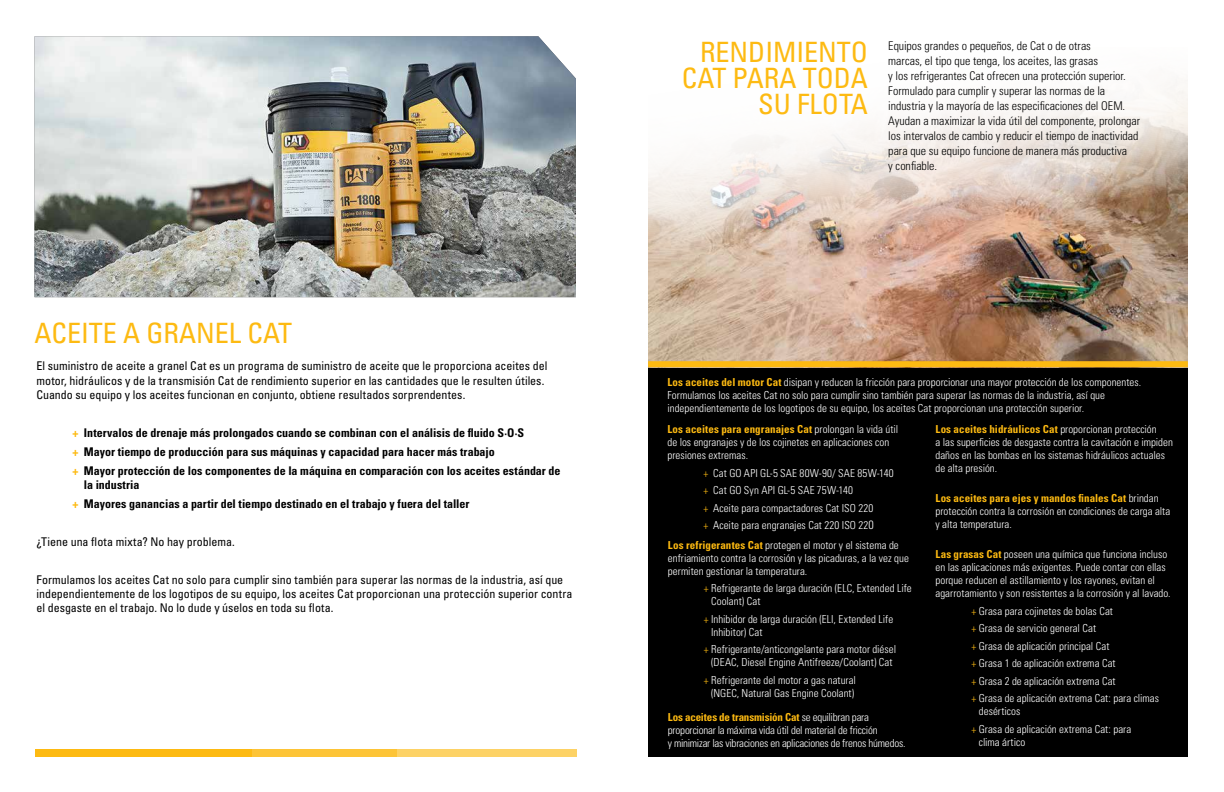
<style>
.page{position:relative;width:1224px;height:792px;background:#fff}
.page>*{position:absolute;margin:0;border:0;box-sizing:border-box;transform-origin:0 0}
.t1{font:condensed 28px/26px "Univers LT Std";color:#fdba12;text-align:right}
.t2{font:condensed 12px/14.4px "Univers LT Std";color:#000}
.t3{font:300 condensed 12px/15px "Univers LT Std";color:#000}
.t4{font:700 condensed 12px/18.9px "Univers LT Std";color:#000}
.t5{font:300 condensed 11px/13px "Univers LT Std";color:#fff}
.t6{font:300 condensed 11px/13px "Univers LT Std";letter-spacing:-.02em;color:#fff}
.s1{color:#fdba12}
.s2{font-weight:700;color:#fdba12}
.s3{font-size:12px}
</style>
<div class="page">
<div style="left:35px;top:750px;width:217px;height:7px;background:#fdba12"></div>
<div style="left:252px;top:750px;width:145px;height:7px;background:#fdc436"></div>
<div style="left:397px;top:750px;width:180px;height:7px;background:#fdd265"></div>
<img style="left:34px;top:36px;width:542px;height:261px">
<div style="left:648px;top:367px;width:540px;height:390px;background:#000"></div>
<img style="left:648px;top:79px;width:540px;height:282px">
<div style="left:648px;top:361px;width:540px;height:6px;background:#fdba12"></div>
<h1 class="t1" style="left:34px;top:320px;width:259px">ACEITE A GRANEL CAT</h1>
<p class="t2" style="left:36px;top:359px;width:512px">El suministro de aceite a granel Cat es un programa de suministro de aceite que le proporciona aceites del motor, hidráulicos y de la transmisión Cat de rendimiento superior en las cantidades que le resulten útiles.<br>Cuando su equipo y los aceites funcionan en conjunto, obtiene resultados sorprendentes.</p>
<p class="t4" style="left:72px;top:423px;width:490px"><span class="s1">+</span> Intervalos de drenaje más prolongados cuando se combinan con el análisis de fluido S·O·S<br><span class="s1">+</span> Mayor tiempo de producción para sus máquinas y capacidad para hacer más trabajo<br><span class="s1">+</span> Mayor protección de los componentes de la máquina en comparación con los aceites estándar de</p>
<p class="t4" style="left:72px;top:475px;width:399px;text-indent:11px">la industria<br><span class="s1">+</span> Mayores ganancias a partir del tiempo destinado en el trabajo y fuera del taller</p>
<p class="t2" style="left:36px;top:534px;width:200px">¿Tiene una flota mixta? No hay problema.</p>
<p class="t2" style="left:36px;top:572px;width:537px">Formulamos los aceites Cat no solo para cumplir sino también para superar las normas de la industria, así que independientemente de los logotipos de su equipo, los aceites Cat proporcionan una protección superior contra el desgaste en el trabajo. No lo dude y úselos en toda su flota.</p>
<h1 class="t1" style="left:682px;top:38px;width:188px">RENDIMIENTO<br>CAT PARA TODA<br>SU FLOTA</h1>
<p class="t3" style="left:888px;top:38px;width:253px">Equipos grandes o pequeños, de Cat o de otras<br>marcas, el tipo que tenga, los aceites, las grasas<br>y los refrigerantes Cat ofrecen una protección superior.<br>Formulado para cumplir y superar las normas de la industria y la mayoría de las especificaciones del OEM.<br>Ayudan a maximizar la vida útil del componente, prolongar los intervalos de cambio y reducir el tiempo de inactividad para que su equipo funcione de manera más productiva<br>y confiable.</p>
<p class="t5" style="left:667px;top:376px;width:475px"><span class="s2">Los aceites del motor Cat</span> disipan y reducen la fricción para proporcionar una mayor protección de los componentes.<br>Formulamos los aceites Cat no solo para cumplir sino también para superar las normas de la industria, así que independientemente de los logotipos de su equipo, los aceites Cat proporcionan una protección superior.</p>
<p class="t5" style="left:667px;top:423px;width:232px"><span class="s2">Los aceites para engranajes Cat</span> prolongan la vida útil de los engranajes y de los cojinetes en aplicaciones con presiones extremas.</p>
<p class="t5" style="left:703px;top:464px;width:192px;line-height:17.5px"><span class="s1">+</span> Cat GO API GL-5 SAE 80W-90/ SAE 85W-140 <span class="s1">+</span> Cat GO Syn API GL-5 SAE 75W-140<br><span class="s1">+</span> Aceite para compactadores Cat ISO 220<br><span class="s1">+</span> Aceite para engranajes Cat 220 ISO 22<span class="s3">0</span></p>
<p class="t5" style="left:668px;top:538px;width:242px"><span class="s2">Los refrigerantes Cat</span> protegen el motor y el sistema de enfriamiento contra la corrosión y las picaduras, a la vez que permiten gestionar la temperatura.</p>
<p class="t5" style="left:711px;top:582px;width:202px;text-indent:-7px"><span class="s1">+</span> Refrigerante de larga duración (ELC, Extended Life<br>Coolant) Cat</p>
<p class="t5" style="left:711px;top:612px;width:184px;text-indent:-7px"><span class="s1">+</span> Inhibidor de larga duración (ELI, Extended Life<br>Inhibitor) Cat</p>
<p class="t5" style="left:704px;top:643px;width:194px;text-align:center"><span class="s1">+</span> Refrigerante/anticongelante para motor diésel (DEAC, Diesel Engine Antifreeze/Coolant) Cat</p>
<p class="t5" style="left:704px;top:673px;width:154px;text-align:center"><span class="s1">+</span> Refrigerante del motor a gas natural (NGEC, Natural Gas Engine Coolant)</p>
<p class="t6" style="left:668px;top:710px;width:239px"><span class="s2">Los aceites de transmisión Cat</span> se equilibran para proporcionar la máxima vida útil del material de fricción<br>y minimizar las vibraciones en aplicaciones de frenos húmedos.</p>
<p class="t5" style="left:936px;top:423px;width:239px"><span class="s2">Los aceites hidráulicos Cat</span> proporcionan protección<br>a las superficies de desgaste contra la cavitación e impiden daños en las bombas en los sistemas hidráulicos actuales de alta presión.</p>
<p class="t5" style="left:936px;top:492px;width:236px"><span class="s2">Los aceites para ejes y mandos finales Cat</span> brindan protección contra la corrosión en condiciones de carga alta y alta temperatura.</p>
<p class="t5" style="left:936px;top:548px;width:237px"><span class="s2">Las grasas Cat</span> poseen una química que funciona incluso en las aplicaciones más exigentes. Puede contar con ellas porque reducen el astillamiento y los rayones, evitan el agarrotamiento y son resistentes a la corrosión y al lavado.</p>
<p class="t5" style="left:972px;top:602px;width:189px;line-height:17.5px"><span class="s1">+</span> Grasa para cojinetes de bolas Cat<br><span class="s1">+</span> Grasa de servicio general Cat<br><span class="s1">+</span> Grasa de aplicación principal Cat<br><span class="s1">+</span> Grasa 1 de aplicación extrema Cat<br><span class="s1">+</span> Grasa 2 de aplicación extrema Cat<br><span class="s1">+</span> Grasa de aplicación extrema Cat: para climas</p>
<p class="t5" style="left:972px;top:703px;width:161px;line-height:17.5px;text-indent:7px">desérticos<br><span class="s1">+</span> Grasa de aplicación extrema Cat: para</p>
<p class="t5" style="left:979px;top:735px;width:48px">clima ártico</p>
</div>
